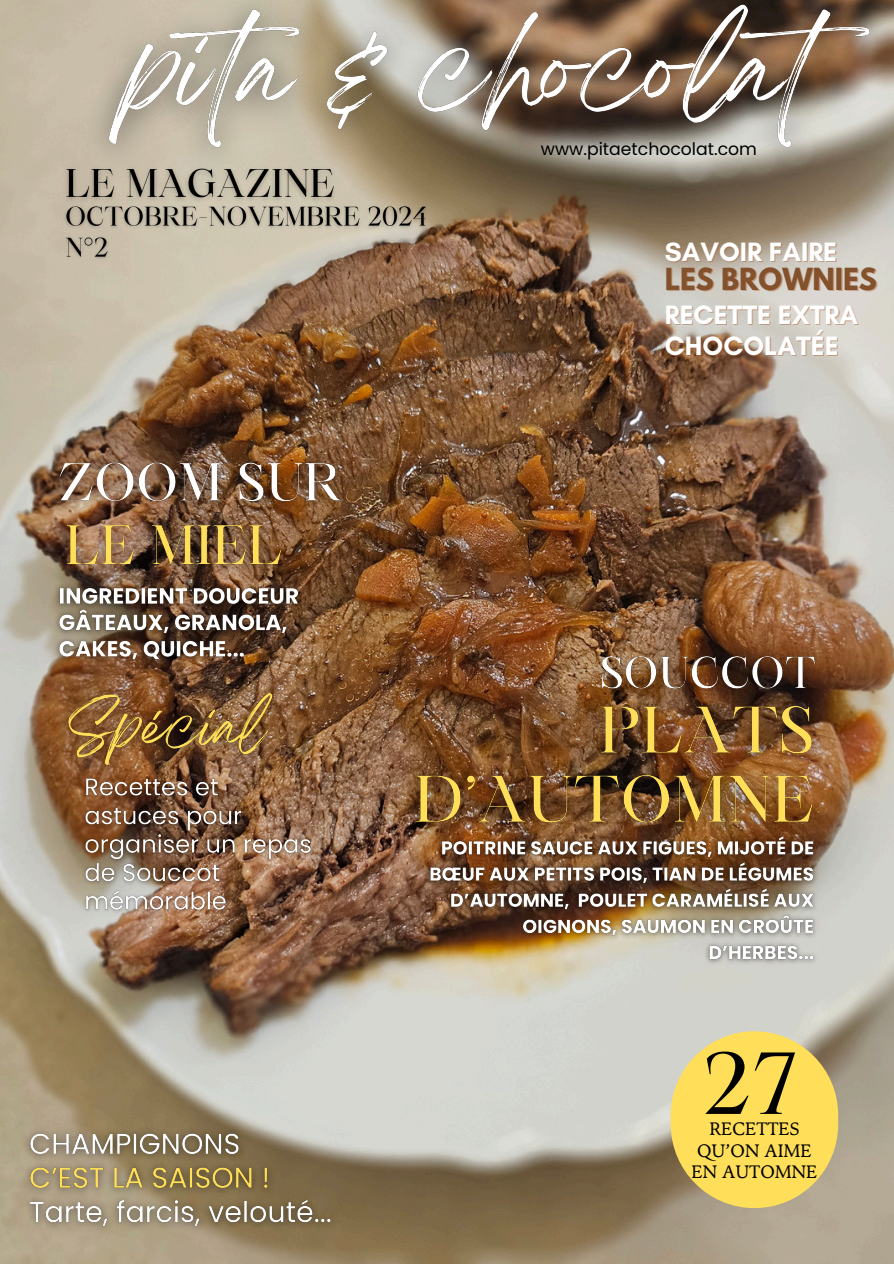
<style>
.page{position:relative;width:894px;height:1264px;background:#fff}
.page>*{position:absolute;margin:0;border:0;box-sizing:border-box;transform-origin:0 0}
.t1{font:84.15px "Maharlika";color:#000}
.t2{font:700 27px "Glacial Indifference";color:#fff}
.t3{font:700 27px "League Spartan";color:#83522c}
.t4{font:18px "TY Serif";color:#000}
.t5{font:17.25px "Poppins";color:#000}
</style>
<div class="page">
<img style="left:0;top:0;width:893px;height:1263px">
<div style="left:670px;top:1031px;width:168px;height:176px;background:#ffde59;border-radius:84px"></div>
<img style="left:37px;top:440px;width:328px;height:86px">
<img style="left:48px;top:577px;width:260px;height:94px">
<img style="left:43px;top:503px;width:261px;height:86px">
<img style="left:582px;top:639px;width:252px;height:41px">
<img style="left:422px;top:853px;width:402px;height:116px">
<img style="left:387px;top:680px;width:454px;height:173px">
<img style="left:46px;top:671px;width:250px;height:118px">
<img style="left:77px;top:771px;width:242px;height:147px">
<img style="left:67px;top:0;width:826px;height:192px">
<img style="left:58px;top:161px;width:285px;height:47px">
<img style="left:59px;top:201px;width:373px;height:63px">
<img style="left:17px;top:1120px;width:328px;height:119px">
<p class="t5" style="left:540px;top:137px;width:217px">www.pitaetchocolat.com</p>
<p class="t2" style="left:664px;top:235px;width:174px">SAVOIR FAIRE</p>
<p class="t3" style="left:664px;top:266px;width:214px">LES BROWNIES</p>
<p class="t2" style="left:664px;top:298px;width:195px">RECETTE EXTRA</p>
<p class="t2" style="left:664px;top:330px;width:175px">CHOCOLATÉE</p>
<p class="t1" style="left:702px;top:1049px;width:96px">27</p>
<p class="t4" style="left:709px;top:1118px;width:92px">RECETTES</p>
<p class="t4" style="left:697px;top:1139px;width:116px">QU’ON AIME</p>
<p class="t4" style="left:691px;top:1161px;width:127px">EN AUTOMNE</p>
</div>
